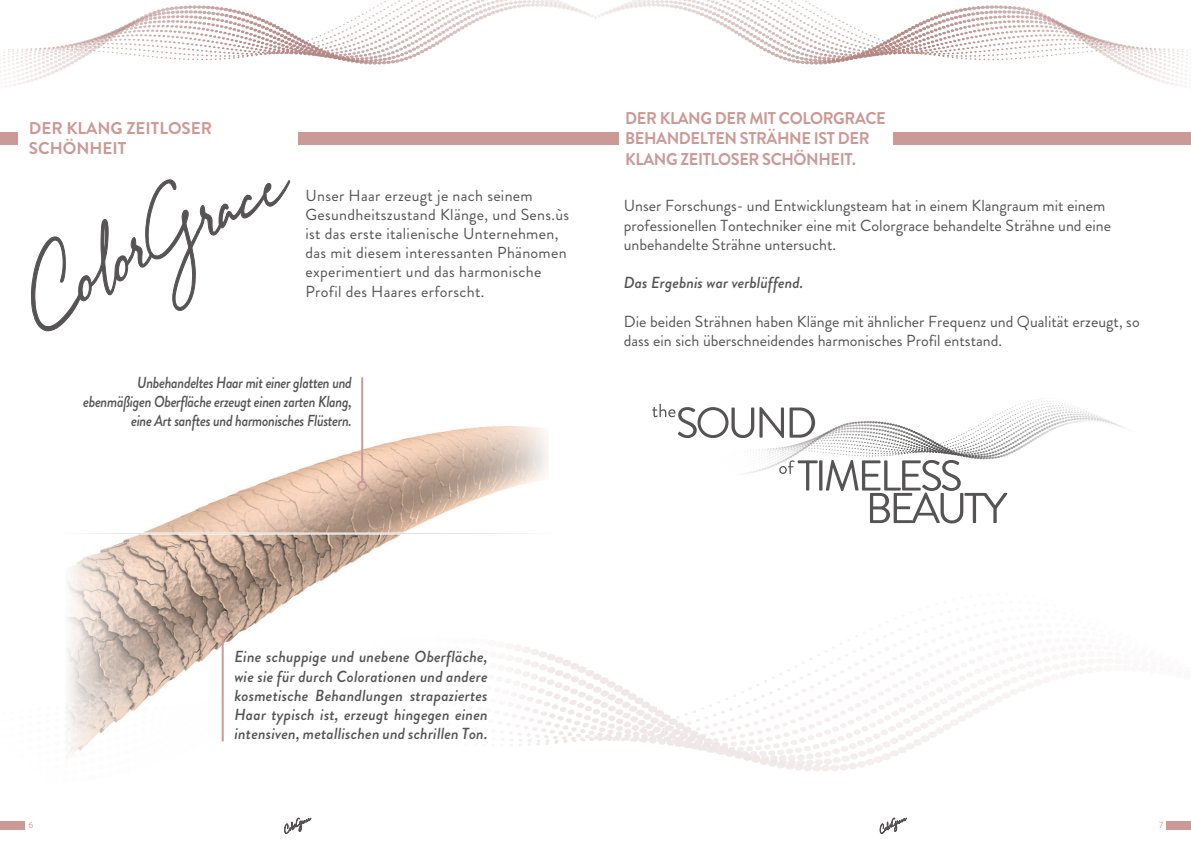
<style>
.page{position:relative;width:1191px;height:842px;background:#fff}
.page>*{position:absolute;margin:0;border:0;box-sizing:border-box;transform-origin:0 0}
.t1{font:700 17px/20.4px "Brandon Grotesque";letter-spacing:-.025em;color:#cb9996;scale:.96 1}
.t2{font:700 17px/20.4px "Brandon Grotesque";color:#cb9996}
.t3{font:16px/19.2px "Brandon Grotesque";color:#555353}
.t4{font:16px/19.2px "Brandon Grotesque";letter-spacing:.02em;color:#555353}
.t5{font:italic 500 16px/19.2px "Brandon Grotesque";letter-spacing:-.025em;color:#555353;text-align:justify}
.t6{font:italic 500 16px/19.2px "Brandon Grotesque";letter-spacing:-.025em;color:#555353;text-align:right;scale:.9 1}
.t7{font:italic 500 16px "Brandon Grotesque";color:#555353}
.t8{font:9px "Brandon Grotesque";color:#cb9996}
</style>
<div class="page">
<div style="left:0;top:821px;width:25px;height:9px;background:#cb9996"></div>
<div style="left:1166px;top:821px;width:25px;height:9px;background:#cb9996"></div>
<svg style="left:0;top:0;width:570px;height:62px"></svg>
<svg style="left:620px;top:0;width:571px;height:62px"></svg>
<svg style="left:880px;top:818px;width:26px;height:15px"></svg>
<svg style="left:284px;top:818px;width:27px;height:15px"></svg>
<svg style="left:549px;top:661px;width:476px;height:88px"></svg>
<img style="left:66px;top:377px;width:483px;height:380px">
<svg style="left:652px;top:399px;width:458px;height:124px"></svg>
<div style="left:298px;top:132px;width:320px;height:13px;background:#cb9996"></div>
<div style="left:893px;top:132px;width:298px;height:13px;background:#cb9996"></div>
<hr style="left:361px;top:377px;width:2px;height:105px;background:#cb9996">
<div style="left:357px;top:481px;width:10px;height:10px;border:2px solid #cb9996;border-radius:50%"></div>
<hr style="left:222px;top:637px;width:2px;height:104px;background:#cb9996">
<div style="left:218px;top:628px;width:10px;height:10px;border:2px solid #cb9996;border-radius:50%"></div>
<svg style="left:30px;top:179px;width:261px;height:153px"></svg>
<div style="left:0;top:132px;width:18px;height:13px;background:#cb9996"></div>
<p class="t2" style="left:29px;top:118px;width:185px">DER KLANG ZEITLOSER<br>SCHÖNHEIT</p>
<p class="t1" style="left:625px;top:108px;width:273px">DER KLANG DER MIT COLORGRACE<br>BEHANDELTEN STRÄHNE IST DER<br>KLANG ZEITLOSER SCHÖNHEIT.</p>
<p class="t4" style="left:305px;top:186px;width:265px">Unser Haar erzeugt je nach seinem Gesundheitszustand Klänge, und Sens.ùs ist das erste italienische Unternehmen, das mit diesem interessanten Phänomen experimentiert und das harmonische Profil des Haares erforscht.</p>
<p class="t3" style="left:624px;top:197px;width:489px">Unser Forschungs- und Entwicklungsteam hat in einem Klangraum mit einem professionellen Tontechniker eine mit Colorgrace behandelte Strähne und eine unbehandelte Strähne untersucht.</p>
<p class="t7" style="left:624px;top:272px;width:181px">Das Ergebnis war verblüffend.</p>
<p class="t3" style="left:624px;top:312px;width:517px">Die beiden Strähnen haben Klänge mit ähnlicher Frequenz und Qualität erzeugt, so dass ein sich überschneidendes harmonisches Profil entstand.</p>
<p class="t6" style="left:83px;top:373px;width:300px">Unbehandeltes Haar mit einer glatten und ebenmäßigen Oberfläche erzeugt einen zarten Klang, eine Art sanftes und harmonisches Flüstern.</p>
<p class="t5" style="left:234px;top:647px;width:255px">Eine schuppige und unebene Oberfläche, wie sie für durch Colorationen und andere kosmetische Behandlungen strapaziertes Haar typisch ist, erzeugt hingegen einen intensiven, metallischen und schrillen Ton.</p>
<p class="t8" style="left:28px;top:818px;width:6px">6</p>
<p class="t8" style="left:1159px;top:818px;width:6px">7</p>
</div>
